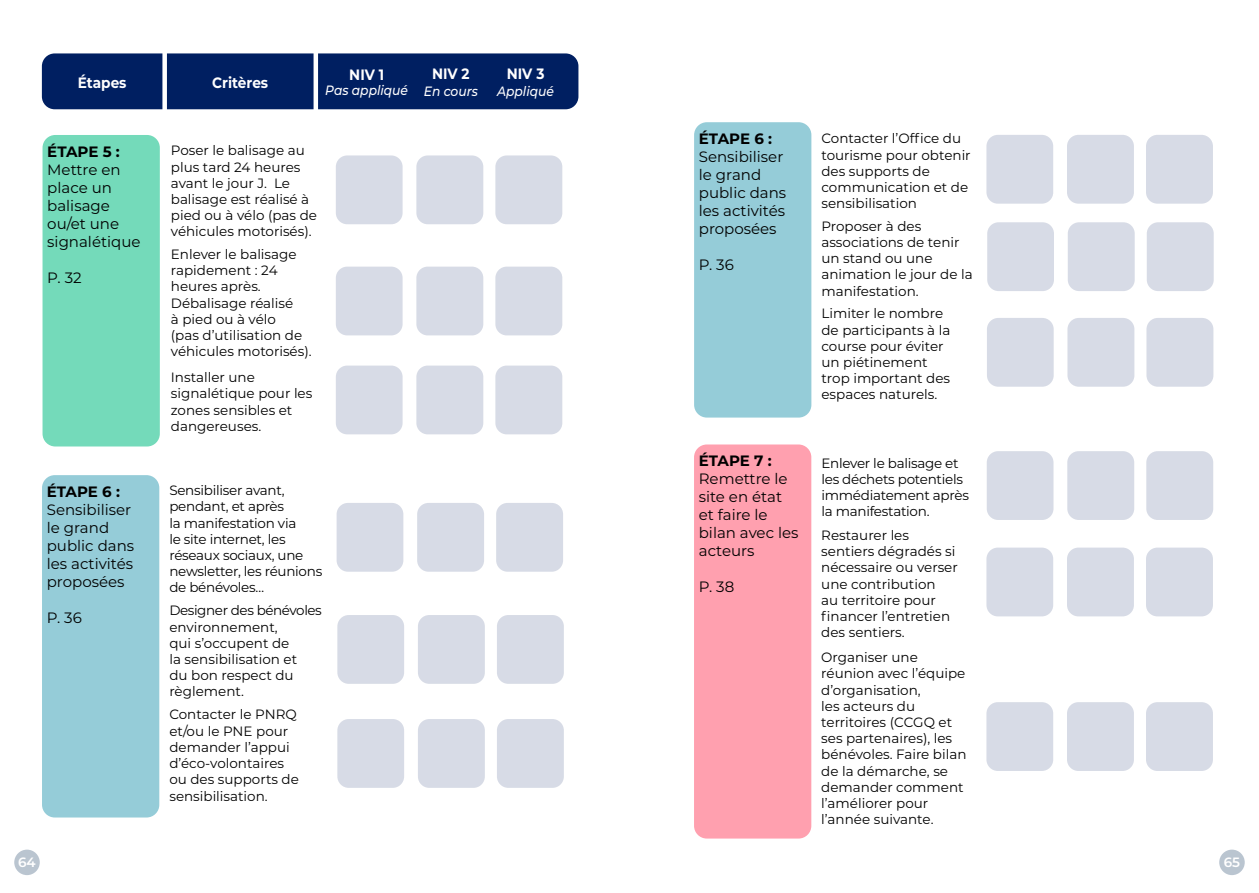
<style>
.page{position:relative;width:1259px;height:893px;background:#fff}
.page>*{position:absolute;margin:0;border:0;box-sizing:border-box;transform-origin:0 0}
.t1{font:15px/18px "Montserrat";color:#000}
.t2{font:700 15px "Montserrat";letter-spacing:-.005em;color:#000}
.t3{font:700 15px "Montserrat";color:#fff;scale:.91 1}
.t4{font:13.5px/16.2px "Montserrat";color:#000}
.t5{font:13.5px/16.2px "Montserrat";letter-spacing:-.02em;color:#000}
.t6{font:italic 500 13.5px "Montserrat";color:#fff;scale:.91 1}
.t7{font:600 13.5px "Montserrat";color:#fff}
</style>
<div class="page">
<div style="left:1219px;top:850px;width:25px;height:25px;background:#bac5d0;border-radius:50%"></div>
<div style="left:14px;top:850px;width:26px;height:25px;background:#bac5d0;border-radius:50%"></div>
<div style="left:42px;top:53px;width:536px;height:56px;background:#001f61;border-radius:13px"></div>
<div style="left:43px;top:135px;width:117px;height:311px;background:#74daba;border-radius:13px"></div>
<div style="left:42px;top:475px;width:117px;height:342px;background:#95ccd8;border-radius:13px"></div>
<div style="left:336px;top:155px;width:66px;height:69px;background:#d7dbe6;border-radius:11px"></div>
<div style="left:416px;top:155px;width:67px;height:69px;background:#d7dbe6;border-radius:11px"></div>
<div style="left:495px;top:155px;width:67px;height:69px;background:#d7dbe6;border-radius:11px"></div>
<div style="left:336px;top:267px;width:66px;height:68px;background:#d7dbe6;border-radius:11px"></div>
<div style="left:416px;top:267px;width:67px;height:68px;background:#d7dbe6;border-radius:11px"></div>
<div style="left:495px;top:267px;width:67px;height:68px;background:#d7dbe6;border-radius:11px"></div>
<div style="left:336px;top:366px;width:66px;height:68px;background:#d7dbe6;border-radius:11px"></div>
<div style="left:416px;top:366px;width:67px;height:68px;background:#d7dbe6;border-radius:11px"></div>
<div style="left:495px;top:366px;width:67px;height:68px;background:#d7dbe6;border-radius:11px"></div>
<div style="left:336px;top:503px;width:67px;height:69px;background:#d7dbe6;border-radius:11px"></div>
<div style="left:417px;top:503px;width:67px;height:69px;background:#d7dbe6;border-radius:11px"></div>
<div style="left:496px;top:503px;width:67px;height:69px;background:#d7dbe6;border-radius:11px"></div>
<div style="left:337px;top:615px;width:67px;height:69px;background:#d7dbe6;border-radius:11px"></div>
<div style="left:418px;top:615px;width:67px;height:69px;background:#d7dbe6;border-radius:11px"></div>
<div style="left:497px;top:615px;width:67px;height:69px;background:#d7dbe6;border-radius:11px"></div>
<div style="left:337px;top:719px;width:67px;height:69px;background:#d7dbe6;border-radius:11px"></div>
<div style="left:418px;top:719px;width:67px;height:69px;background:#d7dbe6;border-radius:11px"></div>
<div style="left:497px;top:719px;width:67px;height:69px;background:#d7dbe6;border-radius:11px"></div>
<div style="left:694px;top:122px;width:117px;height:296px;background:#95ccd8;border-radius:13px"></div>
<div style="left:694px;top:444px;width:117px;height:394px;background:#ffa0af;border-radius:13px"></div>
<div style="left:987px;top:222px;width:67px;height:69px;background:#d7dbe6;border-radius:11px"></div>
<div style="left:1067px;top:222px;width:67px;height:69px;background:#d7dbe6;border-radius:11px"></div>
<div style="left:1146px;top:222px;width:67px;height:69px;background:#d7dbe6;border-radius:11px"></div>
<div style="left:987px;top:318px;width:66px;height:69px;background:#d7dbe6;border-radius:11px"></div>
<div style="left:1067px;top:318px;width:67px;height:69px;background:#d7dbe6;border-radius:11px"></div>
<div style="left:1146px;top:318px;width:67px;height:69px;background:#d7dbe6;border-radius:11px"></div>
<div style="left:986px;top:135px;width:67px;height:69px;background:#d7dbe6;border-radius:11px"></div>
<div style="left:1067px;top:135px;width:67px;height:69px;background:#d7dbe6;border-radius:11px"></div>
<div style="left:1146px;top:135px;width:67px;height:69px;background:#d7dbe6;border-radius:11px"></div>
<div style="left:986px;top:451px;width:67px;height:69px;background:#d7dbe6;border-radius:11px"></div>
<div style="left:1067px;top:451px;width:67px;height:69px;background:#d7dbe6;border-radius:11px"></div>
<div style="left:1146px;top:451px;width:67px;height:69px;background:#d7dbe6;border-radius:11px"></div>
<div style="left:986px;top:548px;width:67px;height:68px;background:#d7dbe6;border-radius:11px"></div>
<div style="left:1067px;top:548px;width:67px;height:68px;background:#d7dbe6;border-radius:11px"></div>
<div style="left:1146px;top:548px;width:67px;height:68px;background:#d7dbe6;border-radius:11px"></div>
<div style="left:986px;top:702px;width:67px;height:69px;background:#d7dbe6;border-radius:11px"></div>
<div style="left:1067px;top:702px;width:67px;height:69px;background:#d7dbe6;border-radius:11px"></div>
<div style="left:1146px;top:702px;width:67px;height:69px;background:#d7dbe6;border-radius:11px"></div>
<div style="left:162px;top:43px;width:5px;height:86px;background:#fff"></div>
<div style="left:313px;top:43px;width:5px;height:86px;background:#fff"></div>
<p class="t3" style="left:78px;top:72px;width:55px">Étapes</p>
<p class="t3" style="left:212px;top:72px;width:63px">Critères</p>
<p class="t3" style="left:349px;top:64px;width:40px">NIV 1</p>
<p class="t6" style="left:325px;top:81px;width:93px">Pas appliqué</p>
<p class="t3" style="left:432px;top:63px;width:43px">NIV 2</p>
<p class="t6" style="left:424px;top:81px;width:61px">En cours</p>
<p class="t2" style="left:47px;top:140px;width:74px">ÉTAPE 5 :</p>
<p class="t1" style="left:47px;top:160px;width:95px">Mettre en place un balisage ou/et une signalétique</p>
<p class="t1" style="left:47px;top:268px;width:36px">P. 32</p>
<p class="t4" style="left:171px;top:142px;width:148px">Poser le balisage au plus tard 24 heures avant le jour J. Le balisage est réalisé à pied ou à vélo (pas de véhicules motorisés).</p>
<p class="t4" style="left:171px;top:246px;width:142px">Enlever le balisage rapidement : 24 heures après.<br>Débalisage réalisé<br>à pied ou à vélo<br>(pas d’utilisation de véhicules motorisés).</p>
<p class="t4" style="left:171px;top:369px;width:143px">Installer une signalétique pour les zones sensibles et dangereuses.</p>
<p class="t3" style="left:507px;top:63px;width:43px">NIV 3</p>
<p class="t6" style="left:497px;top:81px;width:64px">Appliqué</p>
<p class="t2" style="left:47px;top:481px;width:75px">ÉTAPE 6 :</p>
<p class="t1" style="left:47px;top:500px;width:89px">Sensibiliser le grand public dans les activités proposées</p>
<p class="t1" style="left:47px;top:608px;width:37px">P. 36</p>
<p class="t5" style="left:169px;top:482px;width:154px">Sensibiliser avant, pendant, et après<br>la manifestation via<br>le site internet, les réseaux sociaux, une newsletter, les réunions de bénévoles…</p>
<p class="t4" style="left:169px;top:602px;width:154px">Designer des bénévoles environnement,<br>qui s’occupent de<br>la sensibilisation et<br>du bon respect du règlement.</p>
<p class="t4" style="left:169px;top:706px;width:131px">Contacter le PNRQ et/ou le PNE pour demander l’appui d’éco-volontaires ou des supports de sensibilisation.</p>
<p class="t2" style="left:699px;top:128px;width:75px">ÉTAPE 6 :</p>
<p class="t1" style="left:699px;top:147px;width:89px">Sensibiliser le grand public dans les activités proposées</p>
<p class="t1" style="left:699px;top:255px;width:37px">P. 36</p>
<p class="t2" style="left:699px;top:450px;width:74px">ÉTAPE 7 :</p>
<p class="t1" style="left:699px;top:469px;width:101px">Remettre le site en état et faire le bilan avec les acteurs</p>
<p class="t1" style="left:699px;top:577px;width:37px">P. 38</p>
<p class="t4" style="left:821px;top:130px;width:151px">Contacter l’Office du tourisme pour obtenir des supports de communication et de sensibilisation</p>
<p class="t4" style="left:821px;top:217px;width:153px">Proposer à des associations de tenir un stand ou une animation le jour de la manifestation.</p>
<p class="t4" style="left:821px;top:305px;width:130px">Limiter le nombre de participants à la course pour éviter un piétinement trop important des espaces naturels.</p>
<p class="t5" style="left:821px;top:454px;width:149px">Enlever le balisage et les déchets potentiels immédiatement après la manifestation.</p>
<p class="t4" style="left:821px;top:527px;width:138px">Restaurer les sentiers dégradés si nécessaire ou verser une contribution<br>au territoire pour financer l’entretien des sentiers.</p>
<p class="t4" style="left:821px;top:649px;width:147px">Organiser une réunion avec l’équipe d’organisation,<br>les acteurs du territoires (CCGQ et ses partenaires), les bénévoles. Faire bilan de la démarche, se demander comment l’améliorer pour l’année suivante.</p>
<p class="t7" style="left:18px;top:852px;width:19px">64</p>
<p class="t7" style="left:1223px;top:852px;width:18px">65</p>
</div>
